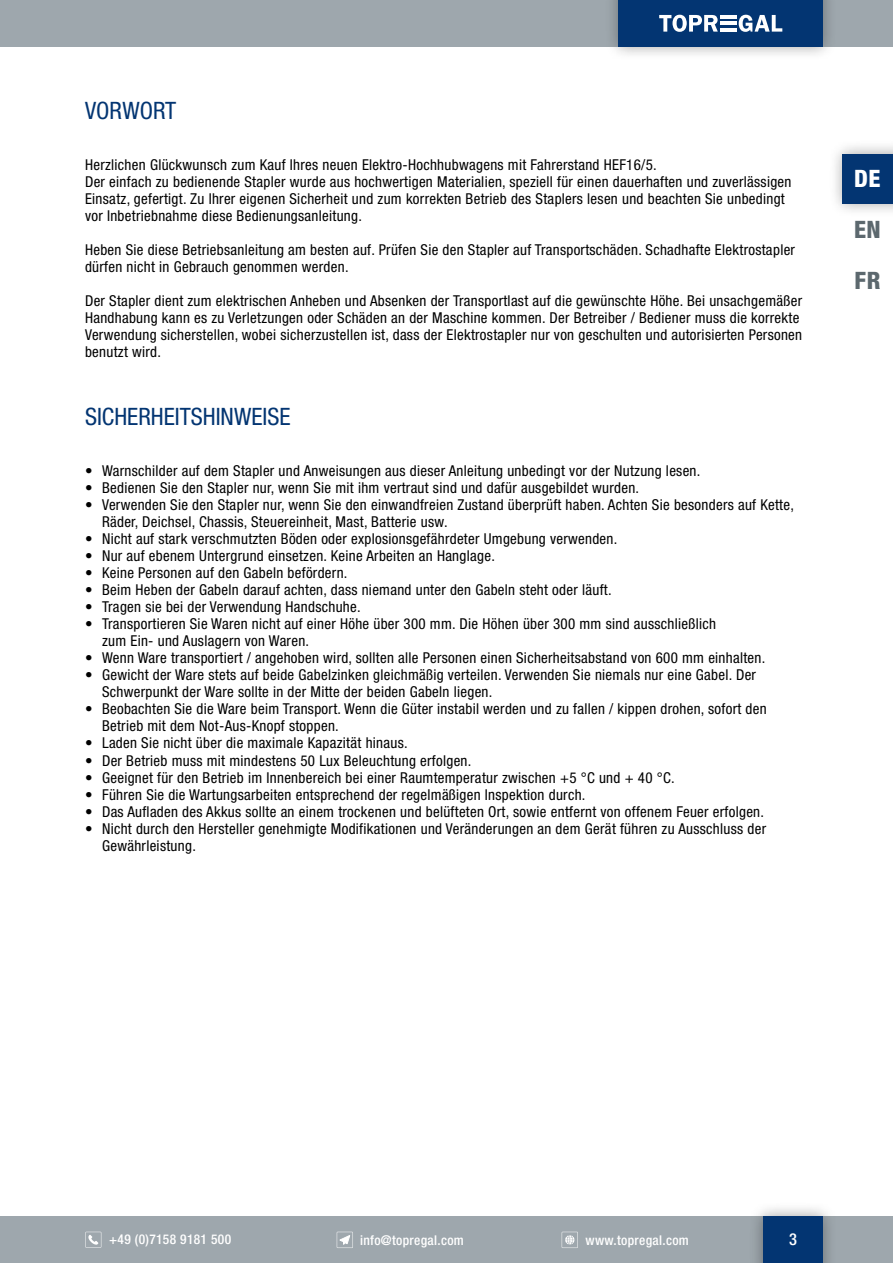
<style>
.page{position:relative;width:893px;height:1263px;background:#fff}
.page>*{position:absolute;margin:0;border:0;box-sizing:border-box;transform-origin:0 0}
.t1{font:condensed 24px "Helvetica Neue LT Pro";color:#033572}
.t2{font:800 condensed 24px/51px "Helvetica Neue LT Pro";color:#5c686e}
.t3{font:800 condensed 24px "Helvetica Neue LT Pro";color:#fff}
.t4{font:500 condensed 16.5px "Helvetica Neue LT Pro";color:#fff}
.t5{font:condensed 15px/17px "Helvetica Neue LT Pro";letter-spacing:.02em;color:#000}
.t6{font:500 condensed 13.5px "Helvetica Neue LT Pro";letter-spacing:.025em;color:#fff}
</style>
<div class="page">
<div style="left:0;top:1216px;width:893px;height:47px;background:#9ea7ad"></div>
<svg style="left:562px;top:1232px;width:16px;height:16px"></svg>
<svg style="left:337px;top:1232px;width:16px;height:16px"></svg>
<svg style="left:85px;top:1232px;width:16px;height:16px"></svg>
<div style="left:0;top:0;width:893px;height:47px;background:#9ea7ad"></div>
<div style="left:604px;top:0;width:233px;height:61px;background:#000;opacity:.35"></div>
<div style="left:619px;top:0;width:204px;height:47px;background:#033572"></div>
<div style="left:749px;top:1202px;width:88px;height:61px;background:#000;opacity:.35"></div>
<div style="left:763px;top:1216px;width:60px;height:47px;background:#033572"></div>
<div style="left:829px;top:139px;width:64px;height:78px;background:#000;opacity:.35"></div>
<div style="left:843px;top:154px;width:50px;height:49px;background:#033572"></div>
<svg style="left:659px;top:15px;width:59px;height:17px"></svg>
<svg style="left:739px;top:15px;width:43px;height:17px"></svg>
<hr style="left:720px;top:15px;width:16px;height:3px;background:#fff">
<hr style="left:720px;top:22px;width:16px;height:3px;background:#fff">
<hr style="left:720px;top:28px;width:16px;height:4px;background:#fff">
<h1 class="t1" style="left:85px;top:96px;width:93px">VORWORT</h1>
<p class="t5" style="left:85px;top:156px;width:708px">Herzlichen Glückwunsch zum Kauf Ihres neuen Elektro-Hochhubwagens mit Fahrerstand HEF16/5.<br>Der einfach zu bedienende Stapler wurde aus hochwertigen Materialien, speziell für einen dauerhaften und zuverlässigen Einsatz, gefertigt. Zu Ihrer eigenen Sicherheit und zum korrekten Betrieb des Staplers lesen und beachten Sie unbedingt vor Inbetriebnahme diese Bedienungsanleitung.</p>
<p class="t5" style="left:85px;top:241px;width:711px">Heben Sie diese Betriebsanleitung am besten auf. Prüfen Sie den Stapler auf Transportschäden. Schadhafte Elektrostapler dürfen nicht in Gebrauch genommen werden.</p>
<p class="t5" style="left:85px;top:292px;width:719px">Der Stapler dient zum elektrischen Anheben und Absenken der Transportlast auf die gewünschte Höhe. Bei unsachgemäßer Handhabung kann es zu Verletzungen oder Schäden an der Maschine kommen. Der Betreiber / Bediener muss die korrekte Verwendung sicherstellen, wobei sicherzustellen ist, dass der Elektrostapler nur von geschulten und autorisierten Personen benutzt wird.</p>
<h1 class="t1" style="left:85px;top:403px;width:207px">SICHERHEITSHINWEISE</h1>
<p class="t5" style="left:85px;top:462px;width:617px">• Warnschilder auf dem Stapler und Anweisungen aus dieser Anleitung unbedingt vor der Nutzung lesen.</p>
<p class="t5" style="left:85px;top:479px;width:556px">• Bedienen Sie den Stapler nur, wenn Sie mit ihm vertraut sind und dafür ausgebildet wurden.</p>
<p class="t5" style="left:102px;top:496px;width:693px;text-indent:-17px">• Verwenden Sie den Stapler nur, wenn Sie den einwandfreien Zustand überprüft haben. Achten Sie besonders auf Kette,<br>Räder, Deichsel, Chassis, Steuereinheit, Mast, Batterie usw.</p>
<p class="t5" style="left:85px;top:530px;width:534px">• Nicht auf stark verschmutzten Böden oder explosionsgefährdeter Umgebung verwenden.</p>
<p class="t5" style="left:85px;top:547px;width:412px">• Nur auf ebenem Untergrund einsetzen. Keine Arbeiten an Hanglage.</p>
<p class="t5" style="left:85px;top:564px;width:264px">• Keine Personen auf den Gabeln befördern.</p>
<p class="t5" style="left:85px;top:581px;width:528px">• Beim Heben der Gabeln darauf achten, dass niemand unter den Gabeln steht oder läuft.</p>
<p class="t5" style="left:85px;top:598px;width:277px">• Tragen sie bei der Verwendung Handschuhe.</p>
<p class="t5" style="left:102px;top:615px;width:615px;text-indent:-17px">• Transportieren Sie Waren nicht auf einer Höhe über 300 mm. Die Höhen über 300 mm sind ausschließlich zum Ein- und Auslagern von Waren.</p>
<p class="t5" style="left:85px;top:649px;width:682px">• Wenn Ware transportiert / angehoben wird, sollten alle Personen einen Sicherheitsabstand von 600 mm einhalten.</p>
<p class="t5" style="left:102px;top:666px;width:655px;text-indent:-17px">• Gewicht der Ware stets auf beide Gabelzinken gleichmäßig verteilen. Verwenden Sie niemals nur eine Gabel. Der<br>Schwerpunkt der Ware sollte in der Mitte der beiden Gabeln liegen.</p>
<p class="t5" style="left:102px;top:700px;width:666px;text-indent:-17px">• Beobachten Sie die Ware beim Transport. Wenn die Güter instabil werden und zu fallen / kippen drohen, sofort den<br>Betrieb mit dem Not-Aus-Knopf stoppen.</p>
<p class="t5" style="left:85px;top:734px;width:324px">• Laden Sie nicht über die maximale Kapazität hinaus.</p>
<p class="t5" style="left:85px;top:751px;width:388px">• Der Betrieb muss mit mindestens 50 Lux Beleuchtung erfolgen.</p>
<p class="t5" style="left:85px;top:768px;width:591px">• Geeignet für den Betrieb im Innenbereich bei einer Raumtemperatur zwischen +5 °C und + 40 °C.</p>
<p class="t5" style="left:85px;top:785px;width:502px">• Führen Sie die Wartungsarbeiten entsprechend der regelmäßigen Inspektion durch.</p>
<p class="t5" style="left:85px;top:802px;width:681px">• Das Aufladen des Akkus sollte an einem trockenen und belüfteten Ort, sowie entfernt von offenem Feuer erfolgen.</p>
<p class="t5" style="left:102px;top:820px;width:666px;text-indent:-17px">• Nicht durch den Hersteller genehmigte Modifikationen und Veränderungen an dem Gerät führen zu Ausschluss der<br>Gewährleistung.</p>
<h1 class="t3" style="left:854px;top:164px;width:28px">DE</h1>
<h1 class="t2" style="left:854px;top:204px;width:28px">EN<br>FR</h1>
<p class="t6" style="left:109px;top:1231px;width:123px">+49 (0)7158 9181 500</p>
<p class="t6" style="left:360px;top:1232px;width:105px">info@topregal.com</p>
<p class="t6" style="left:585px;top:1232px;width:105px">www.topregal.com</p>
<p class="t4" style="left:789px;top:1229px;width:9px">3</p>
</div>
